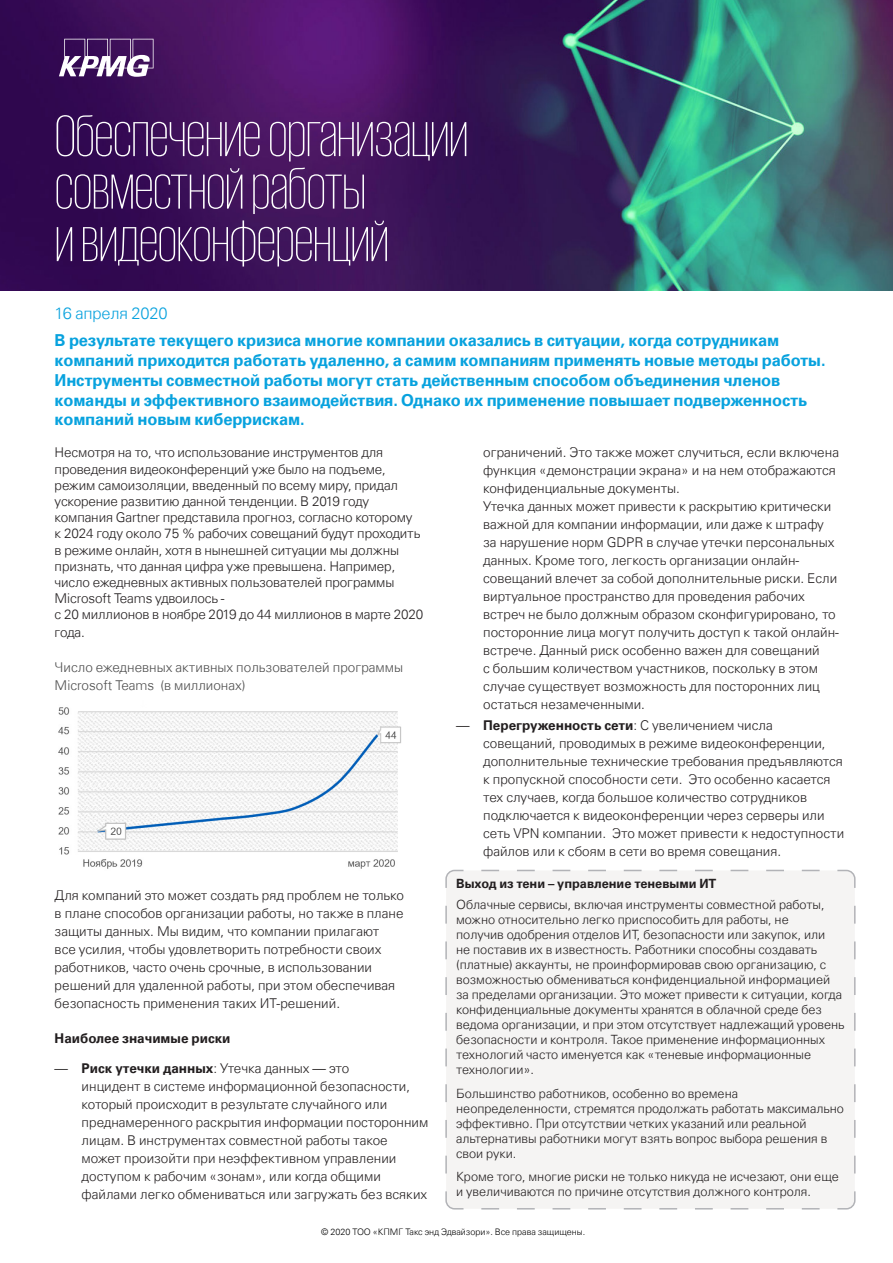
<style>
.page{position:relative;width:893px;height:1263px;background:#fff}
.page>*{position:absolute;margin:0;border:0;box-sizing:border-box;transform-origin:0 0}
.t1{font:200 60px/52.5px "KPMG Cyrillic";letter-spacing:-.01em;color:#fff}
.t2{font:700 16.5px/19.8px "Universfor KPMG";letter-spacing:-.01em;color:#08a2de}
.t3{font:300 16.5px "Universfor KPMG";letter-spacing:-.01em;color:#08a2de}
.t4{font:300 13.5px/18px "Universfor KPMG";color:#231f20}
.t5{font:300 13.5px/18px "Universfor KPMG";color:#4d4d4d}
.t6{font:700 13.5px "Universfor KPMG";color:#231f20}
.t7{font:300 12.75px/15px "Universfor KPMG";color:#231f20}
.t8{font:700 12.75px "Universfor KPMG";color:#231f20}
.t9{font:300 9px "Universfor KPMG";color:#000}
.s1{font-weight:700}
</style>
<div class="page">
<div style="left:445px;top:869px;width:411px;height:341px;background:#f5f4f3"></div>
<img style="left:0;top:0;width:893px;height:290px">
<svg style="left:59px;top:39px;width:95px;height:38px"></svg>
<img style="left:58px;top:707px;width:343px;height:162px">
<h1 class="t1" style="left:55px;top:108px;width:415px">Обеспечение организации совместной работы<br>и видеоконференций</h1>
<p class="t3" style="left:55px;top:303px;width:114px">16 апреля 2020</p>
<p class="t2" style="left:55px;top:330px;width:772px">В результате текущего кризиса многие компании оказались в ситуации, когда сотрудникам компаний приходится работать удаленно, а самим компаниям применять новые методы работы.<br>Инструменты совместной работы могут стать действенным способом объединения членов команды и эффективного взаимодействия. Однако их применение повышает подверженность компаний новым киберрискам.</p>
<p class="t4" style="left:483px;top:443px;width:357px">ограничений. Это также может случиться, если включена функция «демонстрации экрана» и на нем отображаются конфиденциальные документы.<br>Утечка данных может привести к раскрытию критически важной для компании информации, или даже к штрафу за нарушение норм GDPR в случае утечки персональных данных. Кроме того, легкость организации онлайн&shy;совещаний влечет за собой дополнительные риски. Если виртуальное пространство для проведения рабочих встреч не было должным образом сконфигурировано, то посторонние лица могут получить доступ к такой онлайн&shy;встрече. Данный риск особенно важен для совещаний<br>с большим количеством участников, поскольку в этом случае существует возможность для посторонних лиц остаться незамеченными.</p>
<p class="t4" style="left:483px;top:716px;width:362px;text-indent:-27px">— <span class="s1">Перегруженность сети</span>: С увеличением числа совещаний, проводимых в режиме видеоконференции, дополнительные технические требования предъявляются к пропускной способности сети. Это особенно касается тех случаев, когда большое количество сотрудников подключается к видеоконференции через серверы или сеть VPN компании. Это может привести к недоступности файлов или к сбоям в сети во время совещания.</p>
<p class="t8" style="left:456px;top:876px;width:262px">Выход из тени – управление теневыми ИТ</p>
<p class="t7" style="left:456px;top:897px;width:390px">Облачные сервисы, включая инструменты совместной работы, можно относительно легко приспособить для работы, не<br>получив одобрения отделов ИТ, безопасности или закупок, или<br>не поставив их в известность. Работники способны создавать (платные) аккаунты, не проинформировав свою организацию, с возможностью обмениваться конфиденциальной информацией за пределами организации. Это может привести к ситуации, когда конфиденциальные документы хранятся в облачной среде без ведома организации, и при этом отсутствует надлежащий уровень безопасности и контроля. Такое применение информационных технологий часто именуется как «теневые информационные технологии».</p>
<p class="t7" style="left:456px;top:1086px;width:389px">Большинство работников, особенно во времена неопределенности, стремятся продолжать работать максимально эффективно. При отсутствии четких указаний или реальной альтернативы работники могут взять вопрос выбора решения в свои руки.</p>
<p class="t7" style="left:456px;top:1169px;width:384px">Кроме того, многие риски не только никуда не исчезают, они еще и увеличиваются по причине отсутствия должного контроля.</p>
<p class="t4" style="left:55px;top:444px;width:370px;line-height:16.2px">Несмотря на то, что использование инструментов для проведения видеоконференций уже было на подъеме, режим самоизоляции, введенный по всему миру, придал ускорение развитию данной тенденции. В 2019 году компания Gartner представила прогноз, согласно которому<br>к 2024 году около 75 % рабочих совещаний будут проходить в режиме онлайн, хотя в нынешней ситуации мы должны признать, что данная цифра уже превышена. Например, число ежедневных активных пользователей программы Microsoft Teams удвоилось -<br>с 20 миллионов в ноябре 2019 до 44 миллионов в марте 2020</p>
<p class="t4" style="left:55px;top:623px;width:32px">года.</p>
<p class="t5" style="left:55px;top:658px;width:350px">Число ежедневных активных пользователей программы<br>Microsoft Teams (в миллионах)</p>
<p class="t4" style="left:55px;top:887px;width:351px">Для компаний это может создать ряд проблем не только в плане способов организации работы, но также в плане защиты данных. Мы видим, что компании прилагают все усилия, чтобы удовлетворить потребности своих работников, часто очень срочные, в использовании решений для удаленной работы, при этом обеспечивая безопасность применения таких ИТ-решений.</p>
<p class="t6" style="left:55px;top:1031px;width:177px">Наиболее значимые риски</p>
<p class="t4" style="left:82px;top:1059px;width:348px;text-indent:-27px">— <span class="s1">Риск утечки данных</span>: Утечка данных — это<br>инцидент в системе информационной безопасности, который происходит в результате случайного или преднамеренного раскрытия информации посторонним лицам. В инструментах совместной работы такое может произойти при неэффективном управлении доступом к рабочим «зонам», или когда общими файлами легко обмениваться или загружать без всяких</p>
<p class="t9" style="left:321px;top:1226px;width:265px">© 2020 ТОО «КПМГ Такс энд Эдвайзори». Все права защищены.</p>
</div>
